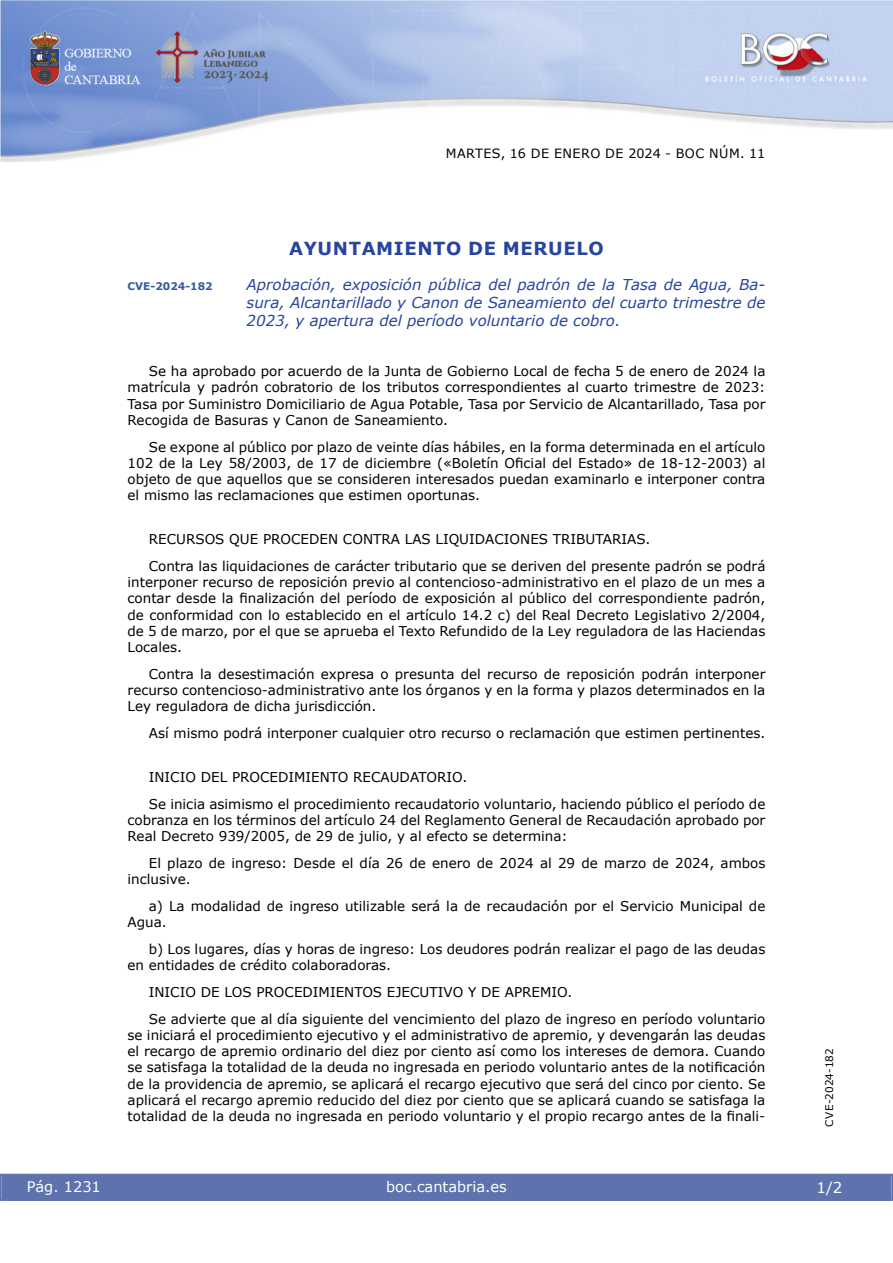
<style>
.page{position:relative;width:893px;height:1263px;background:#fff}
.page>*{position:absolute;margin:0;border:0;box-sizing:border-box;transform-origin:0 0}
.emisor_text{font:700 18px "Verdana";letter-spacing:.035em;color:#27459e}
.Titulo_text{font:italic 15px/18px "Verdana";color:#27459e;text-align:justify}
.t1{font:15px "Verdana 2";color:#fff}
.t2{font:14.55px "Verdana 2";color:#fff}
.inicio_de_parrafo{font:13.5px/16.2px "Verdana 2";color:#000;text-align:justify}
.inicio_de_parrafo-2{font:13.5px/16.2px "Verdana";color:#000}
.t3{font:12.75px "Verdana 2";letter-spacing:.035em;color:#000}
.t4{font:10.5px "Verdana 2";color:#000}
.Titulo_text-2{font:700 10.5px "Verdana";color:#385b9e}
.s1{font-family:"Verdana"}
.s2{font-family:"Verdana 2"}
</style>
<div class="page">
<img style="left:0;top:0;width:893px;height:161px">
<div style="left:1px;top:1174px;width:890px;height:27px;background:#5e73ae"></div>
<p class="t3" style="left:446px;top:144px;width:321px">MARTES, 16 DE ENERO DE 2024 - BOC NÚM. 11</p>
<h4 class="emisor_text" style="left:289px;top:236px;width:316px">AYUNTAMIENTO DE MERUELO</h4>
<p class="Titulo_text-2" style="left:128px;top:279px;width:87px">CVE-2024-182</p>
<p class="Titulo_text" style="left:247px;top:275px;width:520px">Aprobación, exposición pública del padrón de la Tasa de Agua, Ba&shy;sura, Alcantarillado y Canon de Saneamiento del cuarto trimestre de 2023, y apertura del período voluntario de cobro.</p>
<p class="inicio_de_parrafo" style="left:128px;top:363px;width:639px;text-indent:21px">Se ha aprobado por acuerdo de la Junta de Gobierno Local de fecha 5 de enero de 2024 la matrícula y padrón cobratorio de los tributos correspondientes al cuarto trimestre de 2023:<br>Tasa por Suministro Domiciliario de Agua Potable, Tasa por Servicio de Alcantarillado, Tasa por Recogida de Basuras y Canon de Saneamiento.</p>
<p class="inicio_de_parrafo" style="left:128px;top:438px;width:639px;text-indent:21px">Se expone al público por plazo de veinte días hábiles, en la forma determinada en el artículo <span class="s1">102 de la Ley 58/2003, de 17 de diciembre («Boletín Oficial del Estado» de 18-12-2003) al </span>objeto de que aquellos que se consideren interesados puedan examinarlo e interponer contra el mismo las reclamaciones que estimen oportunas.</p>
<p class="inicio_de_parrafo" style="left:149px;top:531px;width:503px">RECURSOS QUE PROCEDEN CONTRA LAS LIQUIDACIONES TRIBUTARIAS.</p>
<p class="inicio_de_parrafo" style="left:128px;top:558px;width:639px;text-indent:21px">Contra las liquidaciones de carácter tributario que se deriven del presente padrón se podrá interponer recurso de reposición previo al contencioso-administrativo en el plazo de un mes a <span class="s1">contar desde la finalización del período de exposición al público del correspondiente padrón, de conformidad con lo establecido en el artículo 14.2 c) del Real Decreto Legislativo 2/2004, </span>de 5 de marzo, por el que se aprueba el Texto Refundido de la Ley reguladora de las Haciendas Locales.</p>
<p class="inicio_de_parrafo" style="left:128px;top:666px;width:639px;text-indent:21px">Contra la desestimación expresa o presunta del recurso de reposición podrán interponer recurso contencioso-administrativo ante los órganos y en la forma y plazos determinados en la Ley reguladora de dicha jurisdicción.</p>
<p class="inicio_de_parrafo" style="left:149px;top:725px;width:618px">Así mismo podrá interponer cualquier otro recurso o reclamación que estimen pertinentes.</p>
<p class="inicio_de_parrafo" style="left:149px;top:769px;width:320px">INICIO DEL PROCEDIMIENTO RECAUDATORIO.</p>
<p class="inicio_de_parrafo" style="left:128px;top:795px;width:639px;text-indent:21px">Se inicia asimismo el procedimiento recaudatorio voluntario, haciendo público el período de cobranza en los términos del artículo 24 del Reglamento General de Recaudación aprobado por Real Decreto 939/2005, de 29 de julio, y al efecto se determina:</p>
<p class="inicio_de_parrafo" style="left:128px;top:855px;width:639px;text-indent:21px">El plazo de ingreso: Desde el día 26 de enero de 2024 al 29 de marzo de 2024, ambos inclusive.</p>
<p class="inicio_de_parrafo-2" style="left:128px;top:898px;width:639px;text-indent:21px">a) La modalidad de ingreso utilizable será la de recaudación por el Servicio Municipal de<br><span class="s2">Agua.</span></p>
<p class="inicio_de_parrafo-2" style="left:128px;top:941px;width:639px;text-indent:21px">b) Los lugares, días y horas de ingreso: Los deudores podrán realizar el pago de las deudas <span class="s2">en entidades de crédito colaboradoras.</span></p>
<p class="inicio_de_parrafo" style="left:149px;top:984px;width:425px">INICIO DE LOS PROCEDIMIENTOS EJECUTIVO Y DE APREMIO.</p>
<p class="inicio_de_parrafo" style="left:128px;top:1011px;width:639px;text-indent:21px">Se advierte que al día siguiente del vencimiento del plazo de ingreso en período voluntario se iniciará el procedimiento ejecutivo y el administrativo de apremio, y devengarán las deudas el recargo de apremio ordinario del diez por ciento así como los intereses de demora. Cuando <span class="s1">se satisfaga la totalidad de la deuda no ingresada en periodo voluntario antes de la notificación </span>de la providencia de apremio, se aplicará el recargo ejecutivo que será del cinco por ciento. Se aplicará el recargo apremio reducido del diez por ciento que se aplicará cuando se satisfaga la <span class="s1">totalidad de la deuda no ingresada en periodo voluntario y el propio recargo antes de la finali</span>-</p>
<p class="t2" style="left:27px;top:1177px;width:76px">Pág. 1231</p>
<p class="t2" style="left:386px;top:1177px;width:122px">boc.cantabria.es</p>
<p class="t4" style="left:822px;top:1126px;width:80px;rotate:-90deg">CVE-2024-182</p>
<p class="t1" style="left:816px;top:1177px;width:27px">1/2</p>
</div>
